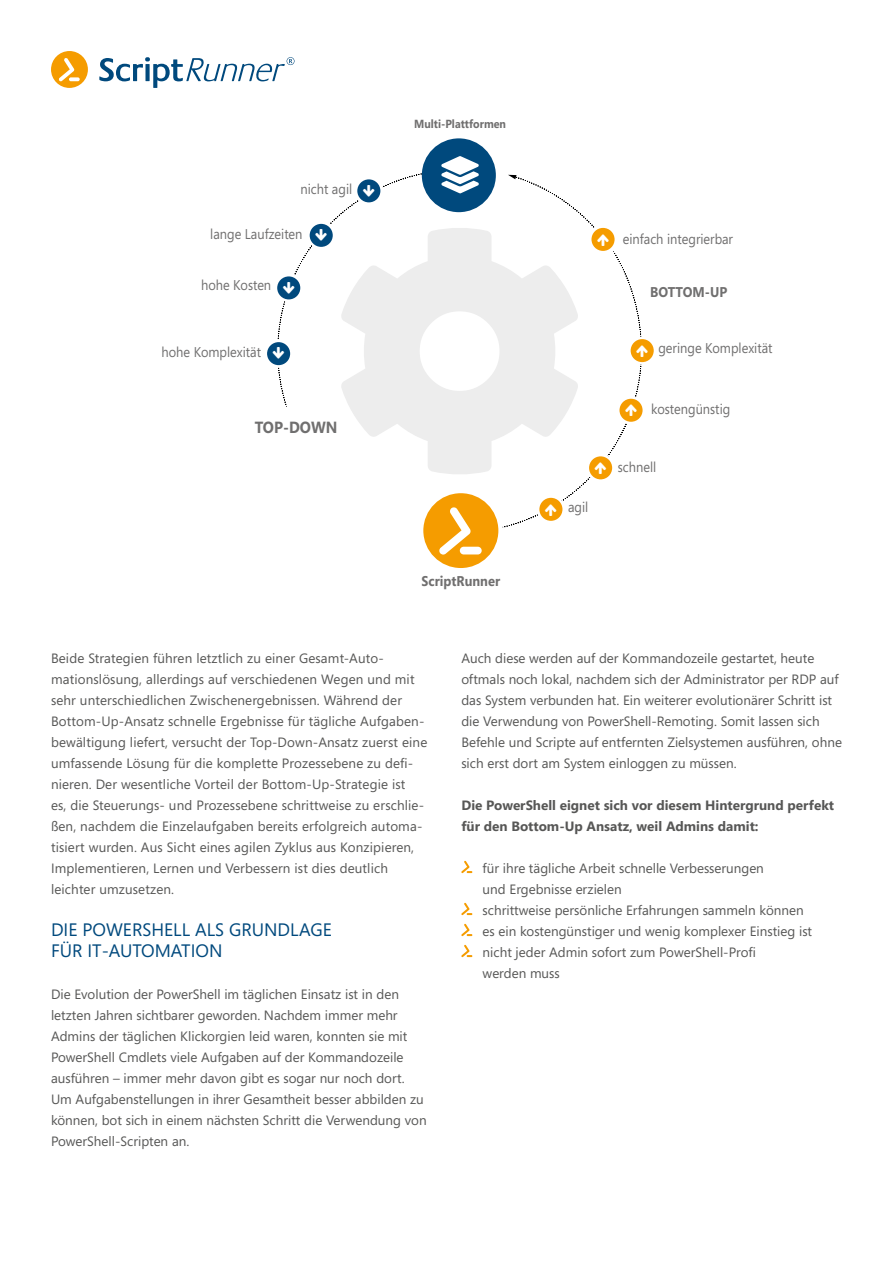
<style>
.page{position:relative;width:893px;height:1263px;background:#fff}
.page>*{position:absolute;margin:0;border:0;box-sizing:border-box;transform-origin:0 0}
.t1{font:18px/21px "Segoe";color:#00497d}
.t2{font:700 16.2px "Segoe";color:#706f6f;scale:.91 1}
.t3{font:14.1px "Segoe";color:#706f6f;scale:.91 1}
.t4{font:700 14.1px "Segoe";color:#706f6f;scale:.91 1}
.t5{font:13.5px/21px "Segoe";color:#575756}
.t6{font:700 13.5px/21px "Segoe";color:#575756}
.t7{font:700 11.7px "Segoe";color:#706f6f;scale:.91 1}
</style>
<div class="page">
<svg style="left:99px;top:57px;width:195px;height:31px"></svg>
<div style="left:51px;top:51px;width:37px;height:37px;background:#f59c00;border-radius:50%"></div>
<svg style="left:59px;top:58px;width:15px;height:23px"></svg>
<svg style="left:69px;top:77px;width:11px;height:4px"></svg>
<svg style="left:503px;top:251px;width:139px;height:277px"></svg>
<svg style="left:508px;top:175px;width:87px;height:53px"></svg>
<svg style="left:350px;top:227px;width:228px;height:248px;fill:#ededed"></svg>
<svg style="left:423px;top:493px;width:75px;height:75px"></svg>
<div style="left:422px;top:138px;width:74px;height:74px;background:#00497d;border-radius:50%"></div>
<svg style="left:536px;top:495px;width:29px;height:28px"></svg>
<div style="left:539px;top:498px;width:23px;height:23px;background:#f59c00;border-radius:50%"></div>
<svg style="left:586px;top:454px;width:28px;height:28px"></svg>
<div style="left:589px;top:456px;width:23px;height:23px;background:#f59c00;border-radius:50%"></div>
<div style="left:617px;top:396px;width:28px;height:28px;background:#fff;border-radius:50%"></div>
<div style="left:619px;top:399px;width:24px;height:23px;background:#f59c00;border-radius:50%"></div>
<svg style="left:628px;top:336px;width:28px;height:29px"></svg>
<div style="left:631px;top:339px;width:23px;height:23px;background:#f59c00;border-radius:50%"></div>
<div style="left:267px;top:342px;width:23px;height:23px;background:#00497d;border-radius:50%"></div>
<div style="left:589px;top:225px;width:28px;height:28px;background:#fff;border-radius:50%"></div>
<div style="left:591px;top:228px;width:24px;height:23px;background:#f59c00;border-radius:50%"></div>
<svg style="left:461px;top:861px;width:11px;height:12px"></svg>
<svg style="left:461px;top:903px;width:11px;height:12px"></svg>
<svg style="left:461px;top:924px;width:11px;height:12px"></svg>
<svg style="left:461px;top:945px;width:11px;height:12px"></svg>
<svg style="left:273px;top:156px;width:206px;height:251px"></svg>
<p class="t3" style="left:300px;top:179px;width:58px">nicht agil</p>
<p class="t3" style="left:210px;top:225px;width:103px">lange Laufzeiten</p>
<p class="t3" style="left:201px;top:275px;width:79px">hohe Kosten</p>
<p class="t3" style="left:162px;top:342px;width:111px">hohe Komplexität</p>
<p class="t2" style="left:255px;top:416px;width:92px">TOP-DOWN</p>
<p class="t7" style="left:414px;top:115px;width:103px">Multi-Plattformen</p>
<p class="t4" style="left:422px;top:571px;width:88px">ScriptRunner</p>
<p class="t3" style="left:568px;top:498px;width:24px">agil</p>
<p class="t3" style="left:623px;top:229px;width:123px">einfach integrierbar</p>
<p class="t4" style="left:650px;top:282px;width:86px">BOTTOM-UP</p>
<p class="t3" style="left:658px;top:338px;width:127px">geringe Komplexität</p>
<p class="t3" style="left:651px;top:400px;width:88px">kostengünstig</p>
<p class="t3" style="left:618px;top:457px;width:44px">schnell</p>
<p class="t5" style="left:51px;top:647px;width:378px">Beide Strategien führen letztlich zu einer Gesamt-Auto&shy;mationslösung, allerdings auf verschiedenen Wegen und mit sehr unterschiedlichen Zwischenergebnissen. Während der Bottom-Up-Ansatz schnelle Ergebnisse für tägliche Aufgaben&shy;bewältigung liefert, versucht der Top-Down-Ansatz zuerst eine umfassende Lösung für die komplette Prozessebene zu defi&shy;nieren. Der wesentliche Vorteil der Bottom-Up-Strategie ist<br>es, die Steuerungs- und Prozessebene schrittweise zu erschlie&shy;ßen, nachdem die Einzelaufgaben bereits erfolgreich automa&shy;tisiert wurden. Aus Sicht eines agilen Zyklus aus Konzipieren, Implementieren, Lernen und Verbessern ist dies deutlich leichter umzusetzen.</p>
<h1 class="t1" style="left:51px;top:919px;width:283px">DIE POWERSHELL ALS GRUNDLAGE<br>FÜR IT-AUTOMATION</h1>
<p class="t5" style="left:51px;top:983px;width:377px">Die Evolution der PowerShell im täglichen Einsatz ist in den letzten Jahren sichtbarer geworden. Nachdem immer mehr Admins der täglichen Klickorgien leid waren, konnten sie mit PowerShell Cmdlets viele Aufgaben auf der Kommandozeile ausführen – immer mehr davon gibt es sogar nur noch dort.<br>Um Aufgabenstellungen in ihrer Gesamtheit besser abbilden zu können, bot sich in einem nächsten Schritt die Verwendung von PowerShell-Scripten an.</p>
<p class="t5" style="left:461px;top:647px;width:382px">Auch diese werden auf der Kommandozeile gestartet, heute oftmals noch lokal, nachdem sich der Administrator per RDP auf das System verbunden hat. Ein weiterer evolutionärer Schritt ist die Verwendung von PowerShell-Remoting. Somit lassen sich Befehle und Scripte auf entfernten Zielsystemen ausführen, ohne sich erst dort am System einloggen zu müssen.</p>
<p class="t6" style="left:461px;top:794px;width:374px">Die PowerShell eignet sich vor diesem Hintergrund perfekt für den Bottom-Up Ansatz, weil Admins damit:</p>
<p class="t5" style="left:483px;top:857px;width:331px">für ihre tägliche Arbeit schnelle Verbesserungen<br>und Ergebnisse erzielen<br>schrittweise persönliche Erfahrungen sammeln können es ein kostengünstiger und wenig komplexer Einstieg ist nicht jeder Admin sofort zum PowerShell-Profi<br>werden muss</p>
</div>
